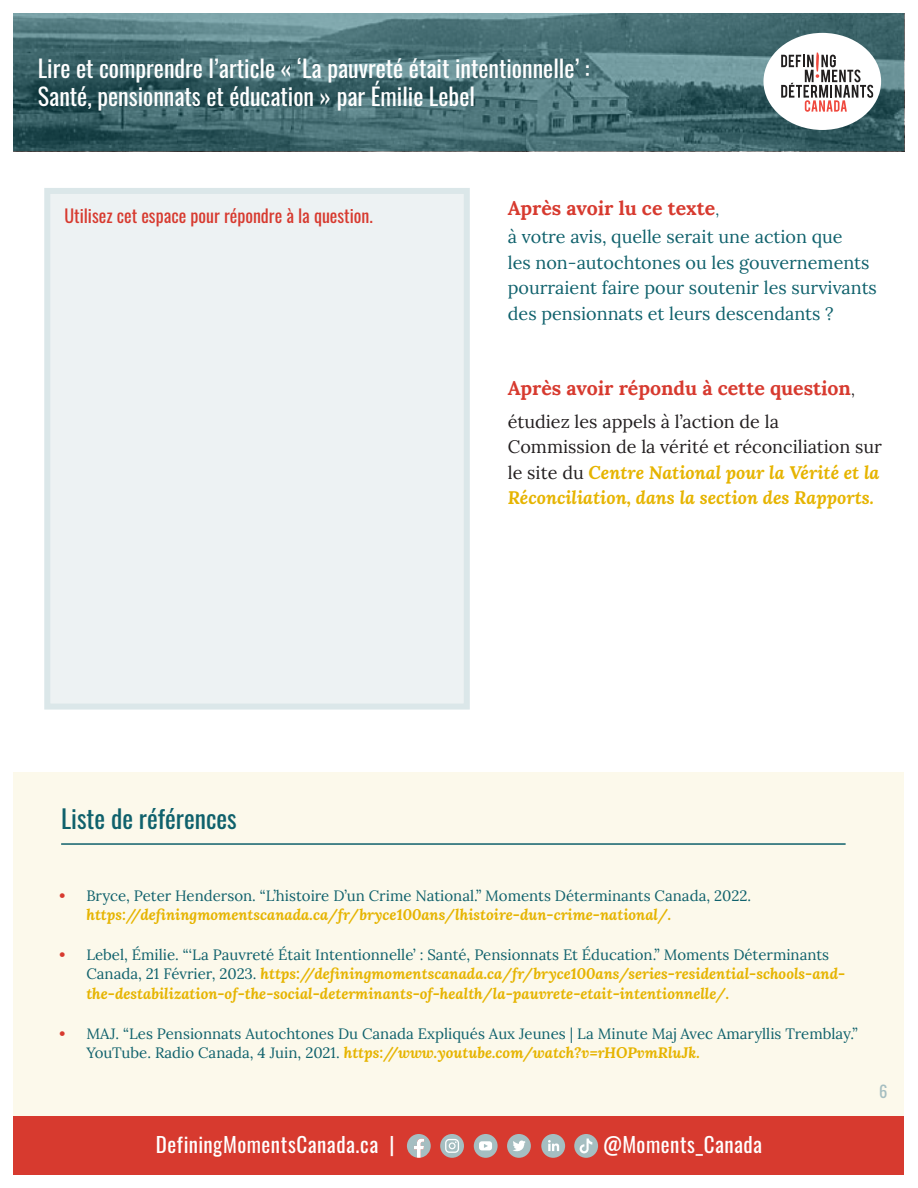
<style>
.page{position:relative;width:918px;height:1188px;background:#fff}
.page>*{position:absolute;margin:0;border:0;box-sizing:border-box;transform-origin:0 0}
.DMC_definition_body{font:25.5px "Oswald";color:#0f616c}
.t1{font:24px "Oswald";color:#fff}
.Headings{font:21px "Oswald";letter-spacing:.02em;color:#fff}
.DMC_definition_body-2{font:700 19.5px "Lora";color:#d73a2f}
.DMC_definition_body-3{font:18px/25.5px "Lora";color:#231f20}
.DMC_definition_body-4{font:18px/25.5px "Lora";color:#0f616c}
.DMC_definition_body-5{font:18px "Oswald";color:#d73a2f}
.DMC_definition_headi{font:16.5px "Oswald";color:#a5bec1}
.t2{font:15px/19.5px "Lora";color:#0f616c}
.t3{font:italic 700 15px/19.5px "Lora";color:#e6b400}
.s1{font-weight:400;font-size:15px;color:#0f616c}
.s2{font-weight:400;font-size:15px;color:#231f20}
.s3{font-weight:700;font-style:italic;color:#e6b400}
.s4{font-weight:700;color:#d73a2f}
.s5{font-style:normal;color:#d73a2f}
.s6{font-weight:400;font-style:normal;color:#0f616c}
</style>
<div class="page">
<div style="left:14px;top:772px;width:890px;height:351px;background:#fcf8e6"></div>
<div style="left:14px;top:1116px;width:890px;height:58px;background:#d73a2f"></div>
<div style="left:507px;top:1134px;width:24px;height:24px;background:#a5bec1;border-radius:50%"></div>
<svg style="left:513px;top:1141px;width:13px;height:11px"></svg>
<div style="left:474px;top:1134px;width:24px;height:24px;background:#a5bec1;border-radius:50%"></div>
<svg style="left:479px;top:1141px;width:13px;height:9px"></svg>
<div style="left:440px;top:1134px;width:24px;height:24px;background:#a5bec1;border-radius:50%"></div>
<svg style="left:445px;top:1139px;width:14px;height:14px"></svg>
<svg style="left:407px;top:1134px;width:24px;height:24px"></svg>
<div style="left:541px;top:1134px;width:24px;height:24px;background:#a5bec1;border-radius:50%"></div>
<svg style="left:548px;top:1140px;width:11px;height:11px"></svg>
<div style="left:574px;top:1134px;width:24px;height:24px;background:#a5bec1;border-radius:50%"></div>
<svg style="left:580px;top:1138px;width:12px;height:15px"></svg>
<svg style="left:14px;top:14px;width:890px;height:137px;background:#476f74"></svg>
<div style="left:763px;top:33px;width:118px;height:97px;background:#fff;border-radius:50%"></div>
<svg style="left:781px;top:52px;width:92px;height:60px"></svg>
<hr style="left:61px;top:843px;width:785px;height:2px;background:#0f616c">
<div style="left:44px;top:188px;width:426px;height:522px;background:#edf2f3;border:6px solid #dbe7e9"></div>
<p class="t1" style="left:38px;top:46px;width:553px">Lire et comprendre l’article « ‘La pauvreté était intentionnelle’ :</p>
<p class="t1" style="left:38px;top:75px;width:439px">Santé, pensionnats et éducation » par Émilie Lebel</p>
<p class="DMC_definition_body-5" style="left:64px;top:200px;width:310px">Utilisez cet espace pour répondre à la question.</p>
<p class="DMC_definition_body" style="left:61px;top:796px;width:177px">Liste de références</p>
<p class="DMC_definition_body-2" style="left:508px;top:192px;width:213px">Après avoir lu ce texte<span class="s1">,</span></p>
<p class="DMC_definition_body-4" style="left:508px;top:223px;width:371px">à votre avis, quelle serait une action que<br>les non-autochtones ou les gouvernements pourraient faire pour soutenir les survivants des pensionnats et leurs descendants ?</p>
<p class="DMC_definition_body-2" style="left:508px;top:372px;width:349px">Après avoir répondu à cette question<span class="s2">,</span></p>
<p class="DMC_definition_body-3" style="left:508px;top:407px;width:376px">étudiez les appels à l’action de la Commission de la vérité et réconciliation sur le site du <span class="s3">Centre National pour la Vérité et la Réconciliation, dans la section des Rapports.</span></p>
<p class="t2" style="left:86px;top:885px;width:666px;text-indent:-27px"><span class="s4">•</span> Bryce, Peter Henderson. “L’histoire D’un Crime National.” Moments Déterminants Canada, 2022. <span class="s3">https://definingmomentscanada.ca/fr/bryce100ans/lhistoire-dun-crime-national/.</span></p>
<p class="t3" style="left:86px;top:944px;width:760px;text-indent:-27px"><span class="s5">•</span> <span class="s6">Lebel, Émilie. “‘La Pauvreté Était Intentionnelle’ : Santé, Pensionnats Et Éducation.” Moments Déterminants<br>Canada, 21 Février, 2023.</span> https://definingmomentscanada.ca/fr/bryce100ans/series-residential-schools-and&shy;the-destabilization-of-the-social-determinants-of-health/la-pauvrete-etait-intentionnelle/.</p>
<p class="t2" style="left:86px;top:1023px;width:773px;text-indent:-27px"><span class="s4">•</span> MAJ. “Les Pensionnats Autochtones Du Canada Expliqués Aux Jeunes | La Minute Maj Avec Amaryllis Tremblay.”<br>YouTube. Radio Canada, 4 Juin, 2021. <span class="s3">https://www.youtube.com/watch?v=rHOPvmRluJk.</span></p>
<p class="Headings" style="left:156px;top:1126px;width:240px">DefiningMomentsCanada.ca |</p>
<p class="Headings" style="left:603px;top:1126px;width:161px">@Moments_Canada</p>
<p class="DMC_definition_headi" style="left:879px;top:1077px;width:10px">6</p>
</div>
